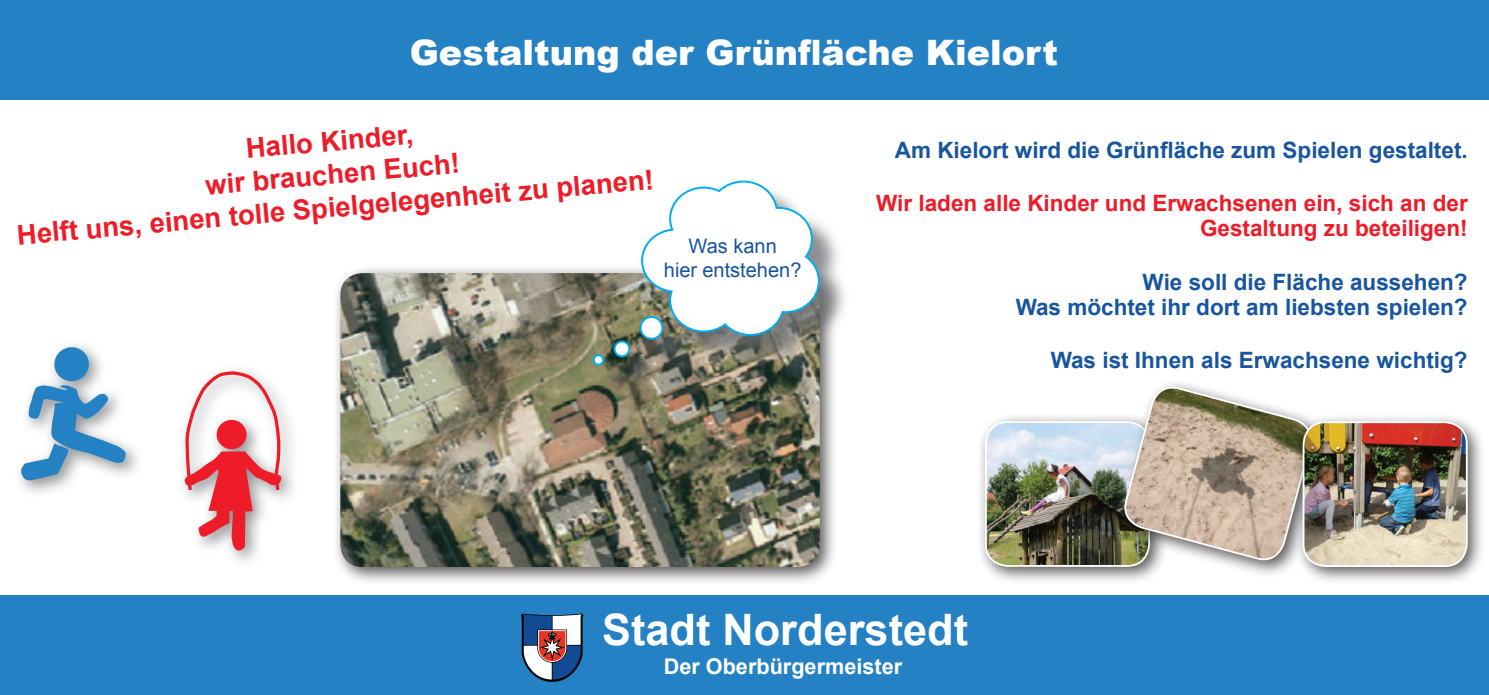
<style>
.page{position:relative;width:1489px;height:695px;background:#fff}
.page>*{position:absolute;margin:0;border:0;box-sizing:border-box;transform-origin:0 0}
.t1{font:700 43.25px "Arial";color:#fff}
.t2{font:900 35px "Arial";color:#fff}
.t3{font:700 27.5px/33px "Arial";color:#ee1c28;text-align:center}
.t4{font:700 22.5px/25px "Arial";color:#18559f;text-align:right}
.t5{font:700 22.5px/25px "Arial";color:#ee1c28;text-align:right}
.t6{font:700 21.75px "Arial";color:#fff}
.t7{font:20px/24px "Arial";color:#18559f;text-align:center}
</style>
<div class="page">
<div style="left:0;top:0;width:1488px;height:99px;background:#2381c4"></div>
<div style="left:0;top:595px;width:1488px;height:99px;background:#2381c4"></div>
<div style="left:331px;top:264px;width:507px;height:321px;background:#231f20;opacity:.75"></div>
<img style="left:340px;top:273px;width:479px;height:294px">
<div style="left:976px;top:412px;width:192px;height:173px;background:#231f20;opacity:.75"></div>
<img style="left:985px;top:422px;width:130px;height:144px">
<div style="left:984px;top:421px;width:165px;height:145px;border:2px solid #fff;border-radius:22px"></div>
<div style="left:1115px;top:378px;width:214px;height:200px;background:#231f20;opacity:.75"></div>
<svg style="left:1120px;top:383px;width:195px;height:181px"></svg>
<div style="left:1293px;top:412px;width:193px;height:173px;background:#231f20;opacity:.75"></div>
<img style="left:1303px;top:422px;width:163px;height:144px">
<div style="left:1302px;top:421px;width:165px;height:146px;border:2px solid #fff;border-radius:22px"></div>
<div style="left:13px;top:339px;width:131px;height:159px;background:#686b6f;opacity:.75"></div>
<svg style="left:21px;top:345px;width:106px;height:135px"></svg>
<div style="left:177px;top:363px;width:122px;height:205px;background:#686b6f;opacity:.75"></div>
<svg style="left:182px;top:369px;width:101px;height:182px"></svg>
<div style="left:597px;top:185px;width:253px;height:211px;background:#686b6f;opacity:.75"></div>
<svg style="left:640px;top:180px;width:180px;height:157px"></svg>
<div style="left:640px;top:317px;width:22px;height:22px;background:#fff;border-radius:50%"></div>
<div style="left:639px;top:316px;width:24px;height:24px;border:2px solid #00aeef;border-radius:50%"></div>
<div style="left:614px;top:341px;width:15px;height:15px;background:#fff;border-radius:50%"></div>
<div style="left:613px;top:340px;width:17px;height:17px;border:2px solid #00aeef;border-radius:50%"></div>
<div style="left:593px;top:355px;width:10px;height:9px;background:#fff;border-radius:50%"></div>
<div style="left:592px;top:354px;width:12px;height:11px;border:2px solid #00aeef;border-radius:50%"></div>
<svg style="left:521px;top:613px;width:62px;height:68px;background:#767e98"></svg>
<h2 class="t2" style="left:410px;top:27px;width:649px">Gestaltung der Grünfläche Kielort</h2>
<p class="t3" style="left:10px;top:153px;width:640px;rotate:-5deg">Hallo Kinder,<br>wir brauchen Euch!<br>Helft uns, einen tolle Spielgelegenheit zu planen!</p>
<p class="t7" style="left:664px;top:234px;width:139px">Was kann<br>hier entstehen?</p>
<p class="t4" style="left:894px;top:138px;width:574px">Am Kielort wird die Grünfläche zum Spielen gestaltet.</p>
<p class="t5" style="left:876px;top:191px;width:593px">Wir laden alle Kinder und Erwachsenen ein, sich an der<br>Gestaltung zu beteiligen!</p>
<p class="t4" style="left:1015px;top:270px;width:453px">Wie soll die Fläche aussehen?<br>Was möchtet ihr dort am liebsten spielen?</p>
<p class="t4" style="left:1050px;top:348px;width:418px">Was ist Ihnen als Erwachsene wichtig?</p>
<h1 class="t1" style="left:602px;top:601px;width:367px">Stadt Norderstedt</h1>
<p class="t6" style="left:663px;top:651px;width:240px">Der Oberbürgermeister</p>
</div>
